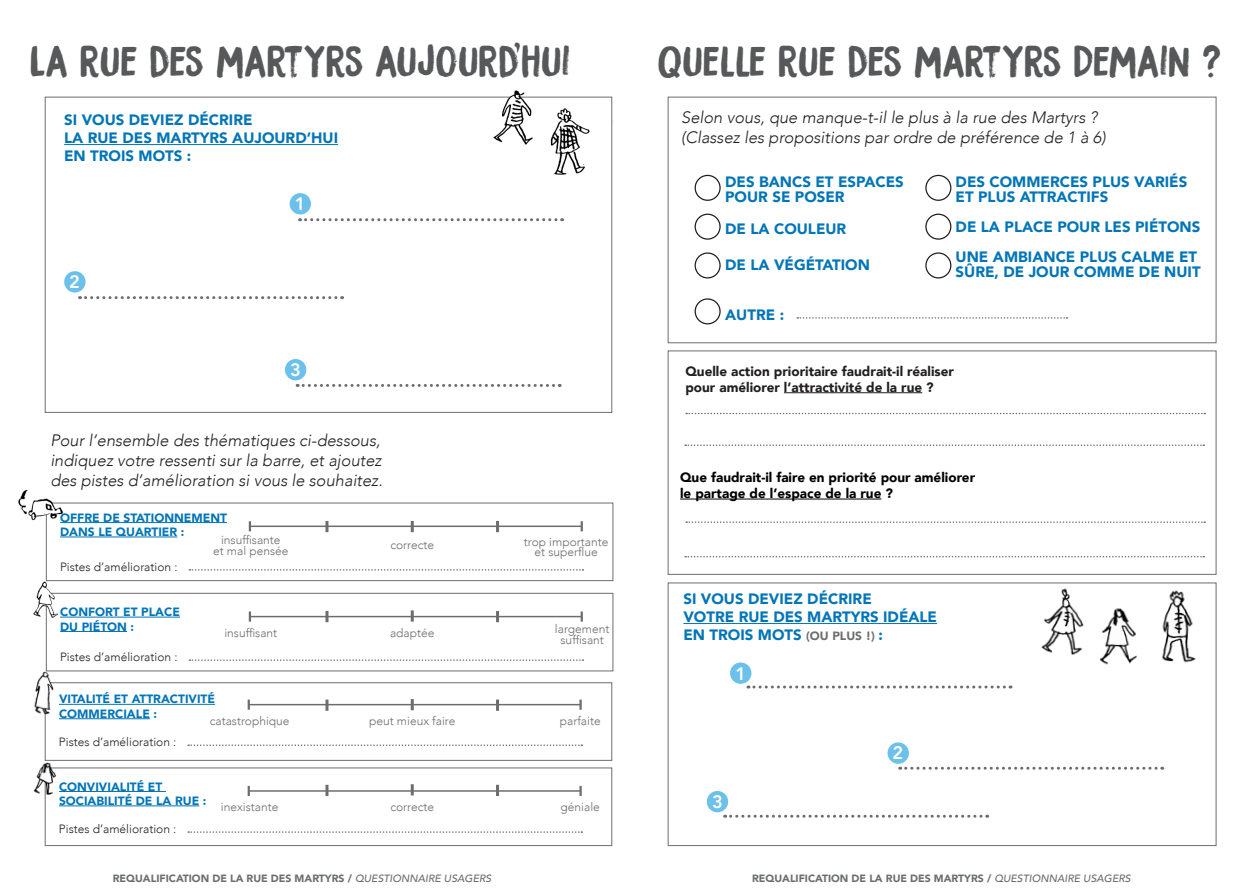
<style>
.page{position:relative;width:1259px;height:893px;background:#fff}
.page>*{position:absolute;margin:0;border:0;box-sizing:border-box;transform-origin:0 0}
.t1{font:39px "Bocadillo";color:#57585a}
.t2{font:800 18px "Avenir";color:#fff}
.t3{font:italic 300 16.5px/19.8px "Avenir";color:#231f20}
.t4{font:900 15px/15px "Avenir";color:#0275b6}
.t5{font:900 13.5px/16.2px "Avenir";color:#231f20}
.t6{font:900 13.5px/16.2px "Avenir";color:#000}
.t7{font:300 12px/10.5px "Avenir";color:#6c6d70;text-align:center}
.t8{font:900 12px/14.4px "Avenir";color:#0275b6}
.t9{font:300 12px "Avenir";color:#231f20}
.t10{font:900 10.5px "Avenir";color:#6c6d70}
.s1{font-size:12px;color:#6c6d70}
.s2{font-weight:500;font-style:italic}
</style>
<div class="page">
<hr style="left:64px;top:144px;width:274px;height:1px;background:#0275b6">
<svg style="left:299px;top:218px;width:214px;height:3px"></svg>
<svg style="left:80px;top:296px;width:263px;height:3px"></svg>
<svg style="left:297px;top:384px;width:263px;height:3px"></svg>
<div style="left:290px;top:193px;width:21px;height:21px;background:#6cc1ea;border-radius:50%"></div>
<div style="left:64px;top:271px;width:22px;height:22px;background:#6cc1ea;border-radius:50%"></div>
<div style="left:285px;top:359px;width:21px;height:21px;background:#6cc1ea;border-radius:50%"></div>
<svg style="left:685px;top:444px;width:519px;height:2px"></svg>
<hr style="left:680px;top:499px;width:201px;height:1px;background:#000">
<hr style="left:784px;top:392px;width:138px;height:1px;background:#231f20">
<svg style="left:686px;top:413px;width:519px;height:1px"></svg>
<hr style="left:683px;top:623px;width:254px;height:1px;background:#0275b6">
<svg style="left:748px;top:685px;width:263px;height:3px"></svg>
<svg style="left:899px;top:767px;width:263px;height:3px"></svg>
<svg style="left:724px;top:815px;width:263px;height:3px"></svg>
<div style="left:730px;top:662px;width:21px;height:22px;background:#6cc1ea;border-radius:50%"></div>
<div style="left:887px;top:742px;width:22px;height:22px;background:#6cc1ea;border-radius:50%"></div>
<div style="left:707px;top:791px;width:21px;height:21px;background:#6cc1ea;border-radius:50%"></div>
<svg style="left:685px;top:556px;width:519px;height:1px"></svg>
<svg style="left:686px;top:521px;width:519px;height:2px"></svg>
<svg style="left:797px;top:317px;width:270px;height:2px"></svg>
<img style="left:1030px;top:582px;width:175px;height:83px">
<hr style="left:60px;top:522px;width:167px;height:1px;background:#0275b6">
<hr style="left:60px;top:537px;width:117px;height:1px;background:#0275b6">
<hr style="left:60px;top:617px;width:120px;height:1px;background:#0275b6">
<hr style="left:60px;top:631px;width:67px;height:1px;background:#0275b6">
<svg style="left:189px;top:569px;width:394px;height:2px"></svg>
<svg style="left:189px;top:659px;width:394px;height:2px"></svg>
<hr style="left:250px;top:526px;width:332px;height:1px;background:#6c6d70">
<svg style="left:249px;top:521px;width:2px;height:10px"></svg>
<svg style="left:580px;top:521px;width:3px;height:10px"></svg>
<hr style="left:250px;top:616px;width:332px;height:1px;background:#6c6d70">
<svg style="left:249px;top:611px;width:2px;height:11px"></svg>
<svg style="left:580px;top:611px;width:3px;height:11px"></svg>
<div style="left:46px;top:503px;width:567px;height:78px;border:1px solid #6c6d70"></div>
<div style="left:668px;top:97px;width:548px;height:246px;border:1px solid #6c6d70"></div>
<div style="left:668px;top:351px;width:548px;height:224px;border:1px solid #6c6d70"></div>
<div style="left:668px;top:583px;width:548px;height:263px;border:1px solid #6c6d70"></div>
<div style="left:46px;top:593px;width:567px;height:78px;border:1px solid #6c6d70"></div>
<svg style="left:411px;top:521px;width:3px;height:11px"></svg>
<svg style="left:325px;top:521px;width:3px;height:11px"></svg>
<svg style="left:325px;top:611px;width:3px;height:11px"></svg>
<svg style="left:325px;top:700px;width:3px;height:11px"></svg>
<svg style="left:325px;top:785px;width:3px;height:11px"></svg>
<svg style="left:496px;top:521px;width:3px;height:11px"></svg>
<svg style="left:496px;top:611px;width:3px;height:11px"></svg>
<svg style="left:496px;top:700px;width:3px;height:11px"></svg>
<svg style="left:496px;top:785px;width:3px;height:11px"></svg>
<svg style="left:411px;top:610px;width:3px;height:12px"></svg>
<svg style="left:411px;top:699px;width:3px;height:11px"></svg>
<svg style="left:411px;top:784px;width:3px;height:11px"></svg>
<img style="left:18px;top:490px;width:46px;height:32px">
<img style="left:33px;top:578px;width:27px;height:43px">
<hr style="left:59px;top:704px;width:156px;height:1px;background:#0275b6">
<hr style="left:59px;top:718px;width:91px;height:1px;background:#0275b6">
<hr style="left:59px;top:791px;width:107px;height:1px;background:#0275b6">
<hr style="left:59px;top:806px;width:140px;height:1px;background:#0275b6">
<svg style="left:188px;top:744px;width:394px;height:2px"></svg>
<svg style="left:188px;top:831px;width:394px;height:2px"></svg>
<hr style="left:249px;top:704px;width:331px;height:1px;background:#6c6d70">
<svg style="left:248px;top:700px;width:2px;height:10px"></svg>
<svg style="left:579px;top:700px;width:3px;height:10px"></svg>
<hr style="left:249px;top:790px;width:331px;height:2px;background:#6c6d70">
<svg style="left:248px;top:786px;width:2px;height:10px"></svg>
<svg style="left:579px;top:786px;width:3px;height:10px"></svg>
<div style="left:45px;top:682px;width:567px;height:79px;border:1px solid #6c6d70"></div>
<div style="left:45px;top:768px;width:567px;height:78px;border:1px solid #6c6d70"></div>
<img style="left:357px;top:95px;width:256px;height:82px">
<img style="left:34px;top:646px;width:30px;height:79px">
<img style="left:33px;top:732px;width:43px;height:79px">
<img style="left:513px;top:90px;width:82px;height:132px">
<div style="left:925px;top:175px;width:26px;height:26px;border:1px solid #231f20;border-radius:50%"></div>
<div style="left:694px;top:175px;width:26px;height:26px;border:1px solid #231f20;border-radius:50%"></div>
<div style="left:925px;top:214px;width:26px;height:26px;border:1px solid #231f20;border-radius:50%"></div>
<div style="left:694px;top:214px;width:26px;height:26px;border:1px solid #231f20;border-radius:50%"></div>
<div style="left:925px;top:252px;width:26px;height:26px;border:1px solid #231f20;border-radius:50%"></div>
<div style="left:694px;top:252px;width:26px;height:26px;border:1px solid #231f20;border-radius:50%"></div>
<div style="left:694px;top:298px;width:26px;height:26px;border:1px solid #231f20;border-radius:50%"></div>
<p class="t1" style="left:30px;top:35px;width:542px">LA RUE DES MARTYRS AUJOURD’HUI</p>
<p class="t1" style="left:657px;top:35px;width:565px">QUELLE RUE DES MARTYRS DEMAIN ?</p>
<p class="t4" style="left:64px;top:112px;width:190px">SI VOUS DEVIEZ DÉCRIRE</p>
<p class="t4" style="left:64px;top:130px;width:275px">LA RUE DES MARTYRS AUJOURD’HUI</p>
<p class="t4" style="left:64px;top:148px;width:129px">EN TROIS MOTS :</p>
<p class="t2" style="left:295px;top:190px;width:12px">1</p>
<p class="t2" style="left:69px;top:268px;width:12px">2</p>
<p class="t2" style="left:290px;top:356px;width:12px">3</p>
<p class="t3" style="left:50px;top:430px;width:334px">Pour l’ensemble des thématiques ci-dessous, indiquez votre ressenti sur la barre, et ajoutez des pistes d’amélioration si vous le souhaitez.</p>
<p class="t8" style="left:60px;top:510px;width:168px">OFFRE DE STATIONNEMENT</p>
<p class="t8" style="left:60px;top:524px;width:126px">DANS LE QUARTIER :</p>
<p class="t7" style="left:221px;top:535px;width:61px">insuffisante</p>
<p class="t7" style="left:213px;top:545px;width:77px">et mal pensée</p>
<p class="t9" style="left:60px;top:559px;width:119px">Pistes d’amélioration :</p>
<p class="t7" style="left:390px;top:540px;width:45px">correcte</p>
<p class="t7" style="left:524px;top:536px;width:86px">trop importante</p>
<p class="t7" style="left:534px;top:547px;width:65px">et superflue</p>
<p class="t8" style="left:60px;top:604px;width:121px">CONFORT ET PLACE</p>
<p class="t8" style="left:60px;top:619px;width:75px">DU PIÉTON :</p>
<p class="t9" style="left:60px;top:650px;width:119px">Pistes d’amélioration :</p>
<p class="t7" style="left:224px;top:627px;width:54px">insuffisant</p>
<p class="t7" style="left:555px;top:624px;width:56px">largement suffisant</p>
<p class="t7" style="left:390px;top:627px;width:46px">adaptée</p>
<p class="t8" style="left:59px;top:692px;width:158px">VITALITÉ ET ATTRACTIVITÉ<br>COMMERCIALE :</p>
<p class="t7" style="left:210px;top:715px;width:81px">catastrophique</p>
<p class="t9" style="left:59px;top:735px;width:119px">Pistes d’amélioration :</p>
<p class="t8" style="left:59px;top:779px;width:149px">CONVIVIALITÉ ET<br>SOCIABILITÉ DE LA RUE :</p>
<p class="t9" style="left:59px;top:821px;width:119px">Pistes d’amélioration :</p>
<p class="t7" style="left:221px;top:802px;width:59px">inexistante</p>
<p class="t7" style="left:369px;top:715px;width:88px">peut mieux faire</p>
<p class="t7" style="left:390px;top:802px;width:45px">correcte</p>
<p class="t7" style="left:560px;top:715px;width:42px">parfaite</p>
<p class="t7" style="left:560px;top:802px;width:41px">géniale</p>
<p class="t3" style="left:681px;top:108px;width:426px">Selon vous, que manque-t-il le plus à la rue des Martyrs ? (Classez les propositions par ordre de préférence de 1 à 6)</p>
<p class="t4" style="left:725px;top:174px;width:180px">DES BANCS ET ESPACES<br>POUR SE POSER</p>
<p class="t4" style="left:725px;top:221px;width:123px">DE LA COULEUR</p>
<p class="t4" style="left:725px;top:257px;width:146px">DE LA VÉGÉTATION</p>
<p class="t4" style="left:955px;top:174px;width:233px">DES COMMERCES PLUS VARIÉS<br>ET PLUS ATTRACTIFS</p>
<p class="t4" style="left:955px;top:219px;width:246px">DE LA PLACE POUR LES PIÉTONS</p>
<p class="t4" style="left:955px;top:249px;width:246px">UNE AMBIANCE PLUS CALME ET<br>SÛRE, DE JOUR COMME DE NUIT</p>
<p class="t4" style="left:725px;top:306px;width:60px">AUTRE :</p>
<p class="t5" style="left:685px;top:362px;width:270px">Quelle action prioritaire faudrait-il réaliser pour améliorer l’attractivité de la rue ?</p>
<p class="t6" style="left:680px;top:469px;width:296px">Que faudrait-il faire en priorité pour améliorer le partage de l’espace de la rue ?</p>
<p class="t4" style="left:683px;top:590px;width:255px;line-height:18px">SI VOUS DEVIEZ DÉCRIRE<br>VOTRE RUE DES MARTYRS IDÉALE<br>EN TROIS MOTS <span class="s1">(OU PLUS !)</span> :</p>
<p class="t2" style="left:735px;top:659px;width:12px">1</p>
<p class="t2" style="left:712px;top:788px;width:12px">3</p>
<p class="t2" style="left:892px;top:739px;width:12px">2</p>
<p class="t10" style="left:113px;top:869px;width:380px">REQUALIFICATION DE LA RUE DES MARTYRS / <span class="s2">QUESTIONNAIRE USAGERS</span></p>
<p class="t10" style="left:752px;top:869px;width:380px">REQUALIFICATION DE LA RUE DES MARTYRS / <span class="s2">QUESTIONNAIRE USAGERS</span></p>
</div>
